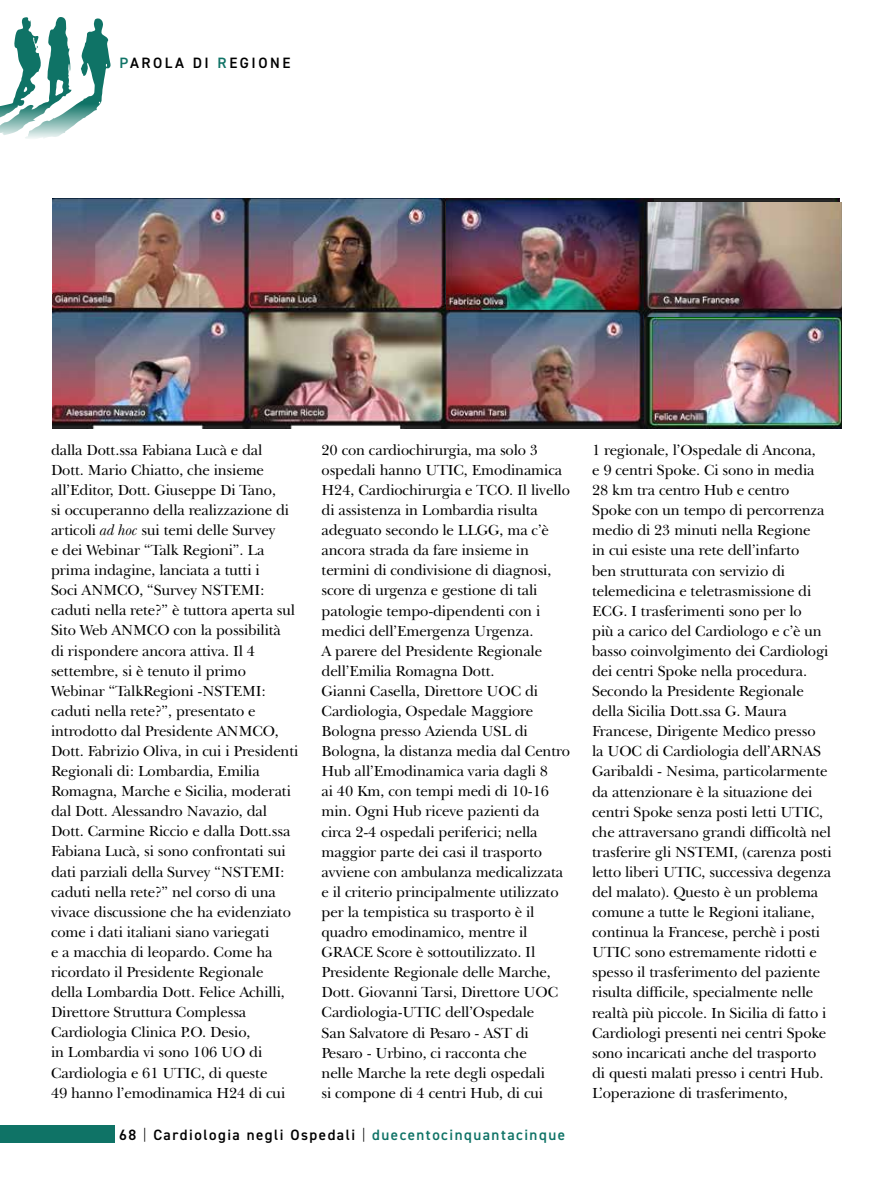
<style>
.page{position:relative;width:893px;height:1191px;background:#fff}
.page>*{position:absolute;margin:0;border:0;box-sizing:border-box;transform-origin:0 0}
.t1{font:15px/20.1px "New Baskerville IT Cby BT";letter-spacing:-.01em;color:#000}
.t2{font:600 15px "DIN2014";letter-spacing:.1em;color:#000}
.t3{font:600 15px "DIN2014";letter-spacing:.17em;color:#000}
.s1{color:#0f7366}
.s2{font-style:italic}
.s3{font-weight:300}
</style>
<div class="page">
<div style="left:0;top:1125px;width:115px;height:17px;background:#0f7366"></div>
<svg style="left:0;top:17px;width:111px;height:122px"></svg>
<img style="left:53px;top:198px;width:787px;height:230px">
<img style="left:446px;top:198px;width:207px;height:112px">
<img style="left:645px;top:202px;width:197px;height:226px">
<p class="t3" style="left:119px;top:53px;width:173px"><span class="s1">P</span>AROLA DI <span class="s1">R</span>EGIONE</p>
<p class="t1" style="left:51px;top:439px;width:249px">dalla Dott.ssa Fabiana Lucà e dal Dott. Mario Chiatto, che insieme all’Editor, Dott. Giuseppe Di Tano,<br>si occuperanno della realizzazione di articoli <span class="s2">ad hoc</span> sui temi delle Survey<br>e dei Webinar “Talk Regioni”. La prima indagine, lanciata a tutti i<br>Soci ANMCO, “Survey NSTEMI: caduti nella rete?” è tuttora aperta sul Sito Web ANMCO con la possibilità<br>di rispondere ancora attiva. Il 4 settembre, si è tenuto il primo Webinar “TalkRegioni -NSTEMI: caduti nella rete?”, presentato e introdotto dal Presidente ANMCO, Dott. Fabrizio Oliva, in cui i Presidenti Regionali di: Lombardia, Emilia Romagna, Marche e Sicilia, moderati dal Dott. Alessandro Navazio, dal Dott. Carmine Riccio e dalla Dott.ssa Fabiana Lucà, si sono confrontati sui dati parziali della Survey “NSTEMI: caduti nella rete?” nel corso di una vivace discussione che ha evidenziato come i dati italiani siano variegati<br>e a macchia di leopardo. Come ha ricordato il Presidente Regionale della Lombardia Dott. Felice Achilli, Direttore Struttura Complessa Cardiologia Clinica P.O. Desio,<br>in Lombardia vi sono 106 UO di Cardiologia e 61 UTIC, di queste<br>49 hanno l’emodinamica H24 di cui</p>
<p class="t1" style="left:322px;top:440px;width:250px">20 con cardiochirurgia, ma solo 3 ospedali hanno UTIC, Emodinamica H24, Cardiochirurgia e TCO. Il livello di assistenza in Lombardia risulta adeguato secondo le LLGG, ma c’è ancora strada da fare insieme in termini di condivisione di diagnosi, score di urgenza e gestione di tali patologie tempo-dipendenti con i medici dell’Emergenza Urgenza.<br>A parere del Presidente Regionale dell’Emilia Romagna Dott.<br>Gianni Casella, Direttore UOC di Cardiologia, Ospedale Maggiore Bologna presso Azienda USL di Bologna, la distanza media dal Centro Hub all’Emodinamica varia dagli 8<br>ai 40 Km, con tempi medi di 10-16 min. Ogni Hub riceve pazienti da circa 2-4 ospedali periferici; nella maggior parte dei casi il trasporto avviene con ambulanza medicalizzata e il criterio principalmente utilizzato per la tempistica su trasporto è il quadro emodinamico, mentre il GRACE Score è sottoutilizzato. Il Presidente Regionale delle Marche, Dott. Giovanni Tarsi, Direttore UOC Cardiologia-UTIC dell’Ospedale<br>San Salvatore di Pesaro - AST di Pesaro - Urbino, ci racconta che<br>nelle Marche la rete degli ospedali<br>si compone di 4 centri Hub, di cui</p>
<p class="t1" style="left:592px;top:440px;width:241px">1 regionale, l’Ospedale di Ancona,<br>e 9 centri Spoke. Ci sono in media 28 km tra centro Hub e centro Spoke con un tempo di percorrenza medio di 23 minuti nella Regione<br>in cui esiste una rete dell’infarto<br>ben strutturata con servizio di telemedicina e teletrasmissione di ECG. I trasferimenti sono per lo<br>più a carico del Cardiologo e c’è un basso coinvolgimento dei Cardiologi dei centri Spoke nella procedura.<br>Secondo la Presidente Regionale della Sicilia Dott.ssa G. Maura Francese, Dirigente Medico presso<br>la UOC di Cardiologia dell’ARNAS Garibaldi - Nesima, particolarmente da attenzionare è la situazione dei centri Spoke senza posti letti UTIC, che attraversano grandi difficoltà nel trasferire gli NSTEMI, (carenza posti letto liberi UTIC, successiva degenza del malato). Questo è un problema comune a tutte le Regioni italiane, continua la Francese, perchè i posti UTIC sono estremamente ridotti e spesso il trasferimento del paziente risulta difficile, specialmente nelle realtà più piccole. In Sicilia di fatto i Cardiologi presenti nei centri Spoke sono incaricati anche del trasporto di questi malati presso i centri Hub.<br>L’operazione di trasferimento,</p>
<p class="t2" style="left:119px;top:1124px;width:447px">68 <span class="s3">|</span> Cardiologia negli Ospedali <span class="s3">|</span> <span class="s1">duecentocinquantacinque</span></p>
</div>
